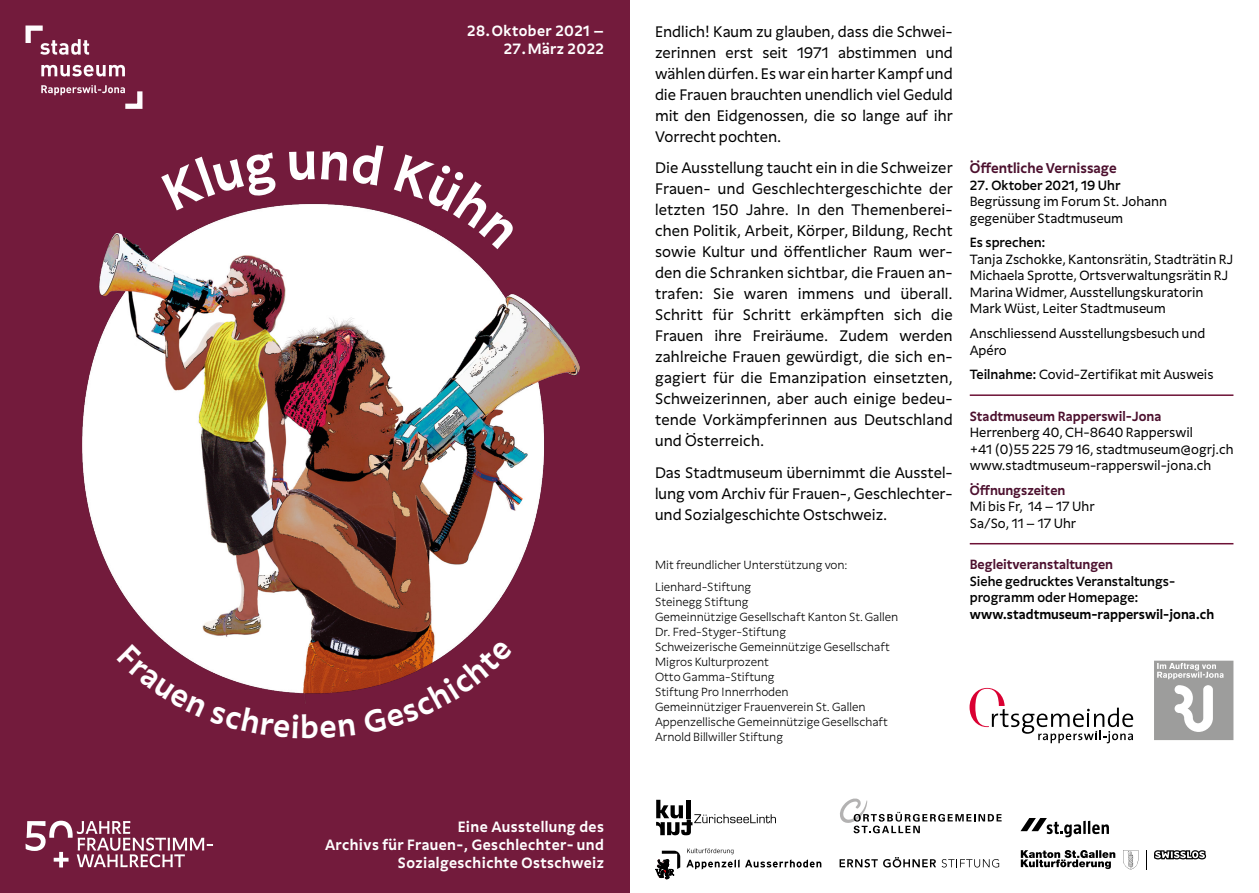
<style>
.page{position:relative;width:1259px;height:893px;background:#fff}
.page>*{position:absolute;margin:0;border:0;box-sizing:border-box;transform-origin:0 0}
.t1{font:700 30.15px "Junior Beta";color:#fff}
.t2{font:14.55px/21px "Junior Beta";color:#000;text-align:justify}
.t3{font:700 14.25px/18px "Junior Beta";letter-spacing:.03em;color:#fff;text-align:right}
.t4{font:700 13.5px "Junior Beta";color:#4c102e}
.t5{font:12.75px/16.5px "Junior Beta";color:#000}
.t6{font:500 12.75px/16.5px "Junior Beta";color:#000}
.t7{font:700 12.75px "Junior Beta";color:#4c102e}
.t8{font:700 12.75px "Junior Beta";color:#000}
.t9{font:300 11.25px/15px "Junior Beta";color:#000}
.s1{font-weight:500}
</style>
<div class="page">
<div style="left:0;top:0;width:629px;height:893px;background:#731b3c"></div>
<svg style="left:26px;top:821px;width:187px;height:46px"></svg>
<img style="left:82px;top:204px;width:498px;height:499px">
<svg style="left:26px;top:26px;width:116px;height:83px"></svg>
<svg style="left:1020px;top:850px;width:95px;height:19px"></svg>
<svg style="left:1123px;top:850px;width:15px;height:19px"></svg>
<svg style="left:1154px;top:850px;width:52px;height:9px"></svg>
<svg style="left:1146px;top:850px;width:1px;height:19px"></svg>
<svg style="left:1020px;top:818px;width:89px;height:19px"></svg>
<svg style="left:839px;top:859px;width:38px;height:8px"></svg>
<svg style="left:883px;top:857px;width:116px;height:10px"></svg>
<svg style="left:745px;top:859px;width:76px;height:8px"></svg>
<svg style="left:655px;top:851px;width:25px;height:29px"></svg>
<svg style="left:686px;top:848px;width:53px;height:21px"></svg>
<svg style="left:840px;top:798px;width:161px;height:35px"></svg>
<svg style="left:656px;top:800px;width:120px;height:35px"></svg>
<svg style="left:969px;top:688px;width:164px;height:55px"></svg>
<svg style="left:1154px;top:661px;width:79px;height:79px"></svg>
<hr style="left:969px;top:394px;width:264px;height:2px;background:#6d1136">
<hr style="left:969px;top:543px;width:264px;height:1px;background:#6d1136">
<svg style="left:161px;top:204px;width:117px;height:6px"></svg>
<svg style="left:394px;top:204px;width:122px;height:45px"></svg>
<svg style="left:117px;top:644px;width:181px;height:59px"></svg>
<svg style="left:363px;top:640px;width:150px;height:63px"></svg>
<p class="t3" style="left:467px;top:22px;width:138px">28.Oktober 2021 –<br>27.März 2022</p>
<h1 class="t1" style="left:300px;top:707px;width:20px">b</h1>
<p class="t3" style="left:325px;top:817px;width:280px">Eine Ausstellung des<br>Archivs für Frauen-, Geschlechter- und<br>Sozialgeschichte Ostschweiz</p>
<p class="t2" style="left:655px;top:20px;width:299px">Endlich! Kaum zu glauben, dass die Schwei&shy;zerinnen erst seit 1971 abstimmen und wählen dürfen. Es war ein harter Kampf und die Frauen brauchten unendlich viel Geduld mit den Eidgenossen, die so lange auf ihr Vorrecht pochten.</p>
<p class="t2" style="left:655px;top:157px;width:299px">Die Ausstellung taucht ein in die Schweizer Frauen- und Geschlechtergeschichte der letzten 150 Jahre. In den Themenberei&shy;chen Politik, Arbeit, Körper, Bildung, Recht sowie Kultur und öffentlicher Raum wer&shy;den die Schranken sichtbar, die Frauen an&shy;trafen: Sie waren immens und überall.<br>Schritt für Schritt erkämpften sich die Frauen ihre Freiräume. Zudem werden zahlreiche Frauen gewürdigt, die sich en&shy;gagiert für die Emanzipation einsetzten, Schweizerinnen, aber auch einige bedeu&shy;tende Vorkämpferinnen aus Deutschland und Österreich.</p>
<p class="t2" style="left:655px;top:461px;width:299px">Das Stadtmuseum übernimmt die Ausstel&shy;lung vom Archiv für Frauen-, Geschlechter&shy;und Sozialgeschichte Ostschweiz.</p>
<p class="t9" style="left:655px;top:553px;width:194px;line-height:22.5px">Mit freundlicher Unterstützung von:<br>Lienhard-Stiftung</p>
<p class="t9" style="left:655px;top:594px;width:245px">Steinegg Stiftung<br>Gemeinnützige Gesellschaft Kanton St.Gallen<br>Dr. Fred-Styger-Stiftung<br>Schweizerische Gemeinnützige Gesellschaft<br>Migros Kulturprozent<br>Otto Gamma-Stiftung<br>Stiftung Pro Innerrhoden<br>Gemeinnütziger Frauenverein St. Gallen<br>Appenzellische Gemeinnützige Gesellschaft<br>Arnold Billwiller Stiftung</p>
<p class="t4" style="left:969px;top:159px;width:148px">Öffentliche Vernissage</p>
<p class="t6" style="left:969px;top:176px;width:152px">27. Oktober 2021, 19 Uhr</p>
<p class="t5" style="left:969px;top:193px;width:199px">Begrüssung im Forum St. Johann gegenüber Stadtmuseum</p>
<p class="t6" style="left:969px;top:234px;width:77px">Es sprechen:</p>
<p class="t5" style="left:969px;top:251px;width:265px">Tanja Zschokke, Kantonsrätin, Stadträtin RJ Michaela Sprotte, Ortsverwaltungsrätin RJ Marina Widmer, Ausstellungskuratorin Mark Wüst, Leiter Stadtmuseum</p>
<p class="t5" style="left:969px;top:325px;width:237px">Anschliessend Ausstellungsbesuch und<br>Apéro</p>
<p class="t5" style="left:969px;top:366px;width:245px"><span class="s1">Teilnahme:</span> Covid-Zertifikat mit Ausweis</p>
<p class="t7" style="left:969px;top:407px;width:193px">Stadtmuseum Rapperswil-Jona</p>
<p class="t5" style="left:969px;top:424px;width:265px">Herrenberg 40, CH-8640 Rapperswil<br>+41 (0)55 225 79 16, stadtmuseum@ogrj.ch www.stadtmuseum-rapperswil-jona.ch</p>
<p class="t7" style="left:969px;top:482px;width:97px">Öffnungszeiten</p>
<p class="t5" style="left:969px;top:498px;width:126px">Mi bis Fr, 14 – 17 Uhr<br>Sa/So, 11 – 17 Uhr</p>
<p class="t7" style="left:969px;top:556px;width:145px">Begleitveranstaltungen</p>
<p class="t6" style="left:969px;top:572px;width:207px">Siehe gedrucktes Veranstaltungs&shy;programm oder Homepage:</p>
<p class="t8" style="left:969px;top:605px;width:246px">www.stadtmuseum-rapperswil-jona.ch</p>
</div>
